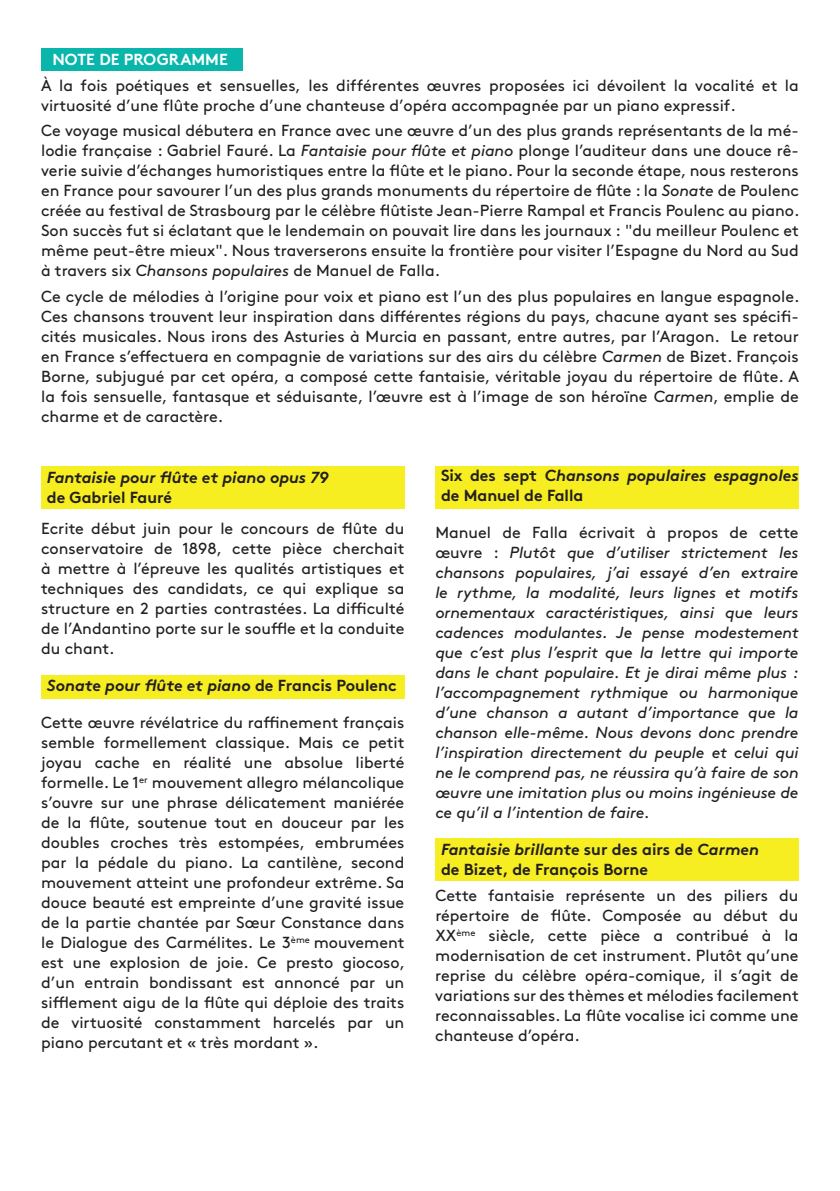
<style>
.page{position:relative;width:840px;height:1191px;background:#fff}
.page>*{position:absolute;margin:0;border:0;box-sizing:border-box;transform-origin:0 0}
.t1{font:16px/20px "Brown";color:#231f20;text-align:justify}
.t2{font:italic 16px/20px "Brown";letter-spacing:-.005em;color:#231f20;text-align:justify}
.t3{font:italic 700 16px "Brown";color:#231f20}
.t4{font:16px "Brown Bold Alt";color:#231f20}
.t5{font:16px "Brown Bold Alt";color:#fff}
.s1{font-style:italic}
.s2{font-family:"Brown Bold Alt";font-weight:400;font-style:normal}
.s3{font-style:normal}
</style>
<div class="page">
<div style="left:41px;top:48px;width:201px;height:23px;background:#09b6ac"></div>
<div style="left:41px;top:675px;width:363px;height:24px;background:#f7ee22"></div>
<div style="left:41px;top:466px;width:363px;height:42px;background:#f7ee22"></div>
<div style="left:435px;top:466px;width:363px;height:42px;background:#f7ee22"></div>
<div style="left:435px;top:838px;width:363px;height:42px;background:#f7ee22"></div>
<p class="t5" style="left:52px;top:46px;width:177px">NOTE DE PROGRAMME</p>
<p class="t1" style="left:41px;top:74px;width:758px">À la fois poétiques et sensuelles, les différentes œuvres proposées ici dévoilent la vocalité et la virtuosité d’une flûte proche d’une chanteuse d’opéra accompagnée par un piano expressif.</p>
<p class="t1" style="left:41px;top:119px;width:759px">Ce voyage musical débutera en France avec une œuvre d’un des plus grands représentants de la mé&shy;lodie française : Gabriel Fauré. La <span class="s1">Fantaisie pour flûte et piano</span> plonge l’auditeur dans une douce rê&shy;verie suivie d’échanges humoristiques entre la flûte et le piano. Pour la seconde étape, nous resterons en France pour savourer l’un des plus grands monuments du répertoire de flûte : la <span class="s1">Sonate</span> de Poulenc créée au festival de Strasbourg par le célèbre flûtiste Jean-Pierre Rampal et Francis Poulenc au piano.<br>Son succès fut si éclatant que le lendemain on pouvait lire dans les journaux : "du meilleur Poulenc et même peut-être mieux". Nous traverserons ensuite la frontière pour visiter l’Espagne du Nord au Sud à travers six <span class="s1">Chansons populaires</span> de Manuel de Falla.</p>
<p class="t1" style="left:41px;top:285px;width:759px">Ce cycle de mélodies à l’origine pour voix et piano est l’un des plus populaires en langue espagnole.<br>Ces chansons trouvent leur inspiration dans différentes régions du pays, chacune ayant ses spécifi&shy;cités musicales. Nous irons des Asturies à Murcia en passant, entre autres, par l’Aragon. Le retour en France s’effectuera en compagnie de variations sur des airs du célèbre <span class="s1">Carmen</span> de Bizet. François Borne, subjugué par cet opéra, a composé cette fantaisie, véritable joyau du répertoire de flûte. A la fois sensuelle, fantasque et séduisante, l’œuvre est à l’image de son héroïne <span class="s1">Carmen</span>, emplie de charme et de caractère.</p>
<p class="t3" style="left:47px;top:464px;width:283px">Fantaisie pour flûte et piano opus 79</p>
<p class="t4" style="left:47px;top:484px;width:127px">de Gabriel Fauré</p>
<p class="t1" style="left:41px;top:517px;width:364px">Ecrite début juin pour le concours de flûte du conservatoire de 1898, cette pièce cherchait à mettre à l’épreuve les qualités artistiques et techniques des candidats, ce qui explique sa structure en 2 parties contrastées. La difficulté de l’Andantino porte sur le souffle et la conduite du chant.</p>
<p class="t3" style="left:47px;top:672px;width:351px">Sonate pour flûte et piano <span class="s2">de Francis Poulenc</span></p>
<p class="t1" style="left:41px;top:711px;width:365px">Cette œuvre révélatrice du raffinement français semble formellement classique. Mais ce petit joyau cache en réalité une absolue liberté formelle. Le 1<sup>er</sup> mouvement allegro mélancolique s’ouvre sur une phrase délicatement maniérée de la flûte, soutenue tout en douceur par les doubles croches très estompées, embrumées par la pédale du piano. La cantilène, second mouvement atteint une profondeur extrême. Sa douce beauté est empreinte d’une gravité issue de la partie chantée par Sœur Constance dans le Dialogue des Carmélites. Le 3<sup>ème</sup> mouvement est une explosion de joie. Ce presto giocoso, d’un entrain bondissant est annoncé par un sifflement aigu de la flûte qui déploie des traits de virtuosité constamment harcelés par un piano percutant et « très mordant ».</p>
<p class="t3" style="left:441px;top:463px;width:359px"><span class="s2">Six des sept</span> Chansons populaires espagnoles</p>
<p class="t4" style="left:441px;top:483px;width:144px">de Manuel de Falla</p>
<p class="t2" style="left:435px;top:521px;width:365px"><span class="s3">Manuel de Falla écrivait à propos de cette œuvre :</span> Plutôt que d’utiliser strictement les chansons populaires, j’ai essayé d’en extraire le rythme, la modalité, leurs lignes et motifs ornementaux caractéristiques, ainsi que leurs cadences modulantes. Je pense modestement que c’est plus l’esprit que la lettre qui importe dans le chant populaire. Et je dirai même plus : l’accompagnement rythmique ou harmonique d’une chanson a autant d’importance que la chanson elle-même. Nous devons donc prendre l’inspiration directement du peuple et celui qui ne le comprend pas, ne réussira qu’à faire de son œuvre une imitation plus ou moins ingénieuse de ce qu’il a l’intention de faire.</p>
<p class="t3" style="left:441px;top:837px;width:319px">Fantaisie brillante <span class="s2">sur des airs de</span> Carmen</p>
<p class="t4" style="left:441px;top:857px;width:208px">de Bizet, de François Borne</p>
<p class="t1" style="left:435px;top:884px;width:364px">Cette fantaisie représente un des piliers du répertoire de flûte. Composée au début du XX<sup>ème</sup> siècle, cette pièce a contribué à la modernisation de cet instrument. Plutôt qu’une reprise du célèbre opéra-comique, il s’agit de variations sur des thèmes et mélodies facilement reconnaissables. La flûte vocalise ici comme une chanteuse d’opéra.</p>
</div>
